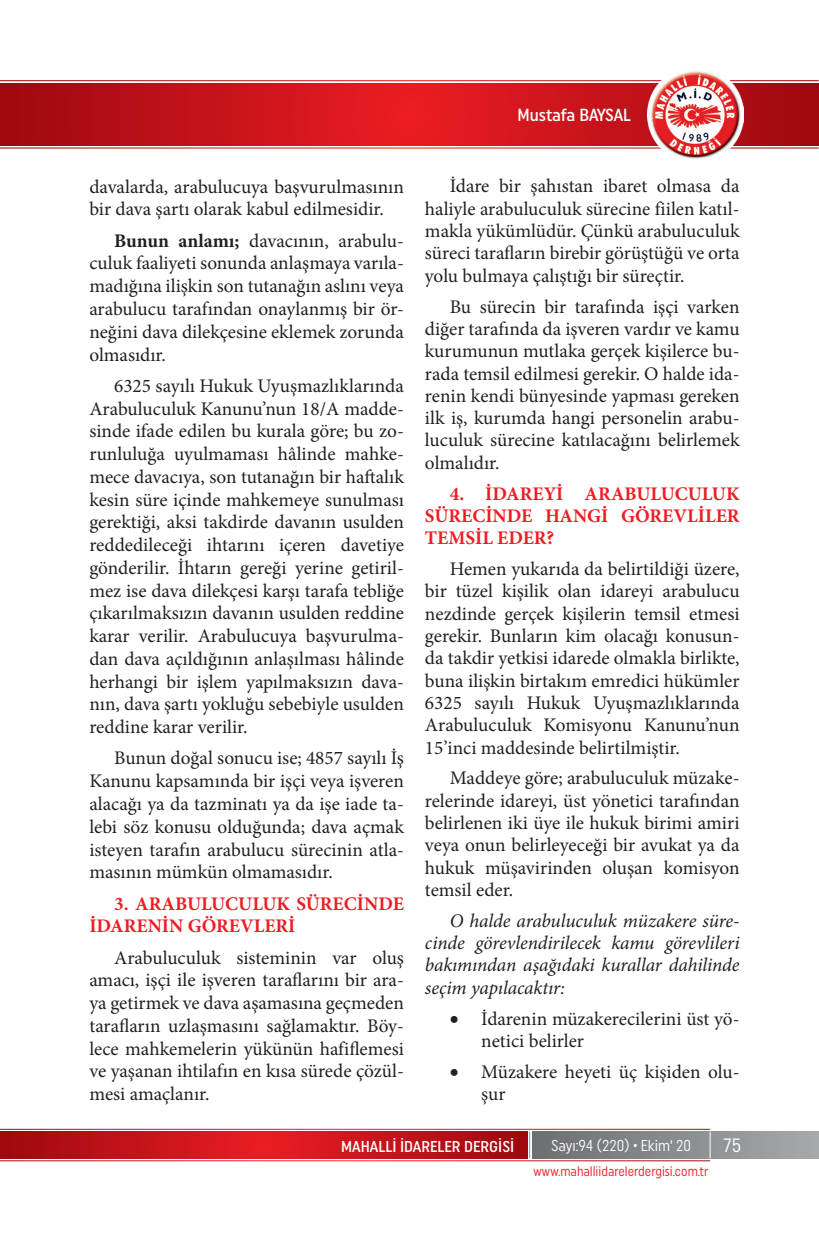
<style>
.page{position:relative;width:819px;height:1241px;background:#fff}
.page>*{position:absolute;margin:0;border:0;box-sizing:border-box;transform-origin:0 0}
.t1{font:19.25px/22.8px "Minion Pro";color:#231f20;text-align:justify}
.t2{font:italic 19.25px/22.2px "Minion Pro";letter-spacing:-.005em;color:#231f20;text-align:justify}
.t3{font:700 19.25px/22.2px "Minion Pro";color:#ee1d23}
.t4{font:19.25px "Uniform Condensed";color:#fff}
.t5{font:500 17.5px "Uniform Condensed";letter-spacing:-.01em;color:#fff}
.t6{font:500 15.75px "Uniform Condensed";color:#fff}
.t7{font:15.75px "Uniform Condensed";color:#fff;scale:.95 1}
.t8{font:13.83px "Uniform Condensed";color:#ee1d23;scale:.92 1}
.s1{font-weight:700}
</style>
<div class="page">
<svg style="left:1px;top:83px;width:818px;height:62px;background:#c6121a"></svg>
<img style="left:647px;top:71px;width:96px;height:88px">
<div style="left:532px;top:1131px;width:287px;height:27px;background:linear-gradient(to right,#6d6f71,#a8a9ad)"></div>
<svg style="left:0;top:1131px;width:527px;height:27px;background:#c41219"></svg>
<svg style="left:529px;top:1131px;width:1px;height:27px"></svg>
<svg style="left:709px;top:1131px;width:1px;height:27px"></svg>
<svg style="left:0;top:80px;width:1px;height:69px"></svg>
<p class="t5" style="left:517px;top:105px;width:115px">Mustafa BAYSAL</p>
<p class="t1" style="left:89px;top:175px;width:316px">davalarda, arabulucuya başvurulmasının bir dava şartı olarak kabul edilmesidir.</p>
<p class="t1" style="left:89px;top:229px;width:316px;text-indent:25px"><span class="s1">Bunun anlamı;</span> davacının, arabulu&shy;culuk faaliyeti sonunda anlaşmaya varıla&shy;madığına ilişkin son tutanağın aslını veya arabulucu tarafından onaylanmış bir ör&shy;neğini dava dilekçesine eklemek zorunda olmasıdır.</p>
<p class="t1" style="left:89px;top:374px;width:316px;text-indent:25px">6325 sayılı Hukuk Uyuşmazlıklarında Arabuluculuk Kanunu’nun 18/A madde&shy;sinde ifade edilen bu kurala göre; bu zo&shy;runluluğa uyulmaması hâlinde mahke&shy;mece davacıya, son tutanağın bir haftalık kesin süre içinde mahkemeye sunulması gerektiği, aksi takdirde davanın usulden reddedileceği ihtarını içeren davetiye gönderilir. İhtarın gereği yerine getiril&shy;mez ise dava dilekçesi karşı tarafa tebliğe çıkarılmaksızın davanın usulden reddine karar verilir. Arabulucuya başvurulma&shy;dan dava açıldığının anlaşılması hâlinde herhangi bir işlem yapılmaksızın dava&shy;nın, dava şartı yokluğu sebebiyle usulden reddine karar verilir.</p>
<p class="t1" style="left:89px;top:747px;width:316px;text-indent:25px">Bunun doğal sonucu ise; 4857 sayılı İş Kanunu kapsamında bir işçi veya işveren alacağı ya da tazminatı ya da işe iade ta&shy;lebi söz konusu olduğunda; dava açmak isteyen tarafın arabulucu sürecinin atla&shy;masının mümkün olmamasıdır.</p>
<p class="t3" style="left:89px;top:891px;width:316px;line-height:22.8px;text-indent:25px">3. ARABULUCULUK SÜRECİNDE<br>İDARENİN GÖREVLERİ</p>
<p class="t1" style="left:89px;top:945px;width:316px;text-indent:25px">Arabuluculuk sisteminin var oluş amacı, işçi ile işveren taraflarını bir ara&shy;ya getirmek ve dava aşamasına geçmeden tarafların uzlaşmasını sağlamaktır. Böy&shy;lece mahkemelerin yükünün hafiflemesi ve yaşanan ihtilafın en kısa sürede çözül&shy;mesi amaçlanır.</p>
<p class="t1" style="left:425px;top:175px;width:316px;line-height:22.2px;text-indent:25px">İdare bir şahıstan ibaret olmasa da haliyle arabuluculuk sürecine fiilen katıl&shy;makla yükümlüdür. Çünkü arabuluculuk süreci tarafların birebir görüştüğü ve orta yolu bulmaya çalıştığı bir süreçtir.</p>
<p class="t1" style="left:425px;top:295px;width:316px;line-height:22.2px;text-indent:25px">Bu sürecin bir tarafında işçi varken diğer tarafında da işveren vardır ve kamu kurumunun mutlaka gerçek kişilerce bu&shy;rada temsil edilmesi gerekir. O halde ida&shy;renin kendi bünyesinde yapması gereken ilk iş, kurumda hangi personelin arabu&shy;luculuk sürecine katılacağını belirlemek olmalıdır.</p>
<p class="t3" style="left:425px;top:482px;width:316px;text-align:justify;text-indent:25px">4. İDAREYİ ARABULUCULUK SÜRECİNDE HANGİ GÖREVLİLER TEMSİL EDER?</p>
<p class="t1" style="left:425px;top:557px;width:316px;line-height:22.2px;text-indent:25px">Hemen yukarıda da belirtildiği üzere, bir tüzel kişilik olan idareyi arabulucu nezdinde gerçek kişilerin temsil etmesi gerekir. Bunların kim olacağı konusun&shy;da takdir yetkisi idarede olmakla birlikte, buna ilişkin birtakım emredici hükümler 6325 sayılı Hukuk Uyuşmazlıklarında Arabuluculuk Komisyonu Kanunu’nun 15’inci maddesinde belirtilmiştir.</p>
<p class="t1" style="left:425px;top:767px;width:316px;line-height:22.2px;text-indent:25px">Maddeye göre; arabuluculuk müzake&shy;relerinde idareyi, üst yönetici tarafından belirlenen iki üye ile hukuk birimi amiri veya onun belirleyeceği bir avukat ya da hukuk müşavirinden oluşan komisyon temsil eder.</p>
<p class="t2" style="left:425px;top:909px;width:316px;text-indent:25px">O halde arabuluculuk müzakere süre&shy;cinde görevlendirilecek kamu görevlileri bakımından aşağıdaki kurallar dahilinde seçim yapılacaktır:</p>
<p class="t1" style="left:481px;top:1007px;width:260px;line-height:22.2px;text-indent:-31px">• İdarenin müzakerecilerini üst yö&shy;netici belirler</p>
<p class="t1" style="left:481px;top:1060px;width:260px;line-height:22.2px;text-indent:-31px">• Müzakere heyeti üç kişiden olu&shy;şur</p>
<p class="t6" style="left:341px;top:1136px;width:175px">MAHALLİ İDARELER DERGİSİ</p>
<p class="t7" style="left:551px;top:1136px;width:149px">Sayı:94 (220) • Ekim‘ 20</p>
<p class="t4" style="left:723px;top:1133px;width:20px">75</p>
<p class="t8" style="left:533px;top:1162px;width:192px">www.mahalliidarelerdergisi.com.tr</p>
</div>
